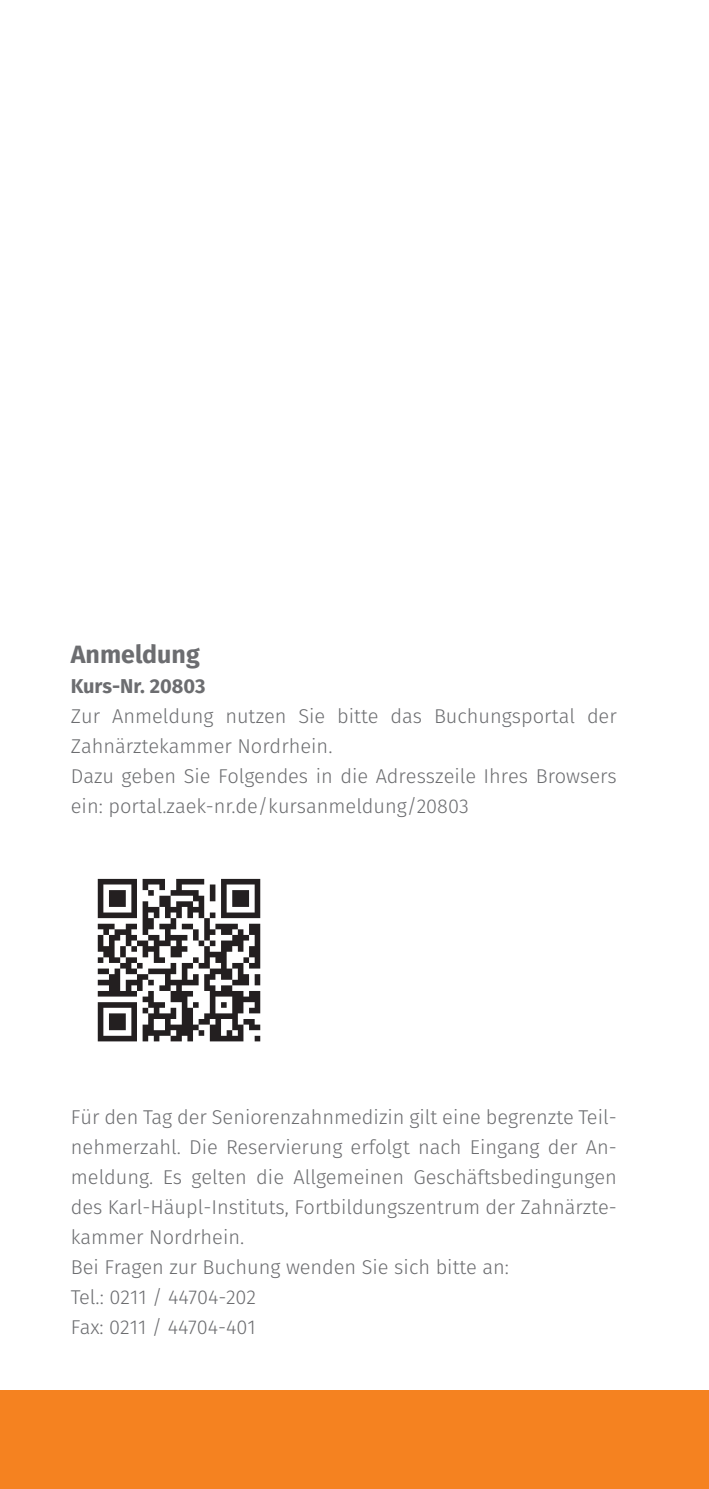
<style>
.page{position:relative;width:709px;height:1489px;background:#fff}
.page>*{position:absolute;margin:0;border:0;box-sizing:border-box;transform-origin:0 0}
.t1{font:700 25px "Fira Sans";color:#6c6d70}
.t2{font:300 20px/30px "Fira Sans";color:#6c6d70}
.t3{font:700 20px "Fira Sans";color:#6c6d70}
</style>
<div class="page">
<div style="left:0;top:1389px;width:709px;height:99px;background:#f58220"></div>
<svg style="left:98px;top:878px;width:162px;height:163px"></svg>
<p class="t1" style="left:71px;top:636px;width:130px">Anmeldung</p>
<p class="t3" style="left:71px;top:672px;width:136px">Kurs-Nr. 20803</p>
<p class="t2" style="left:71px;top:701px;width:547px">Zur Anmeldung nutzen Sie bitte das Buchungsportal der Zahnärztekammer Nordrhein.<br>Dazu geben Sie Folgendes in die Adresszeile Ihres Browsers ein: portal.zaek-nr.de/kursanmeldung/20803</p>
<p class="t2" style="left:71px;top:1101px;width:547px">Für den Tag der Seniorenzahnmedizin gilt eine begrenzte Teil&shy;nehmerzahl. Die Reservierung erfolgt nach Eingang der An&shy;meldung. Es gelten die Allgemeinen Geschäftsbedingungen des Karl-Häupl-Instituts, Fortbildungszentrum der Zahnärzte&shy;kammer Nordrhein.<br>Bei Fragen zur Buchung wenden Sie sich bitte an:<br>Tel.: 0211 / 44704-202<br>Fax: 0211 / 44704-401</p>
</div>
